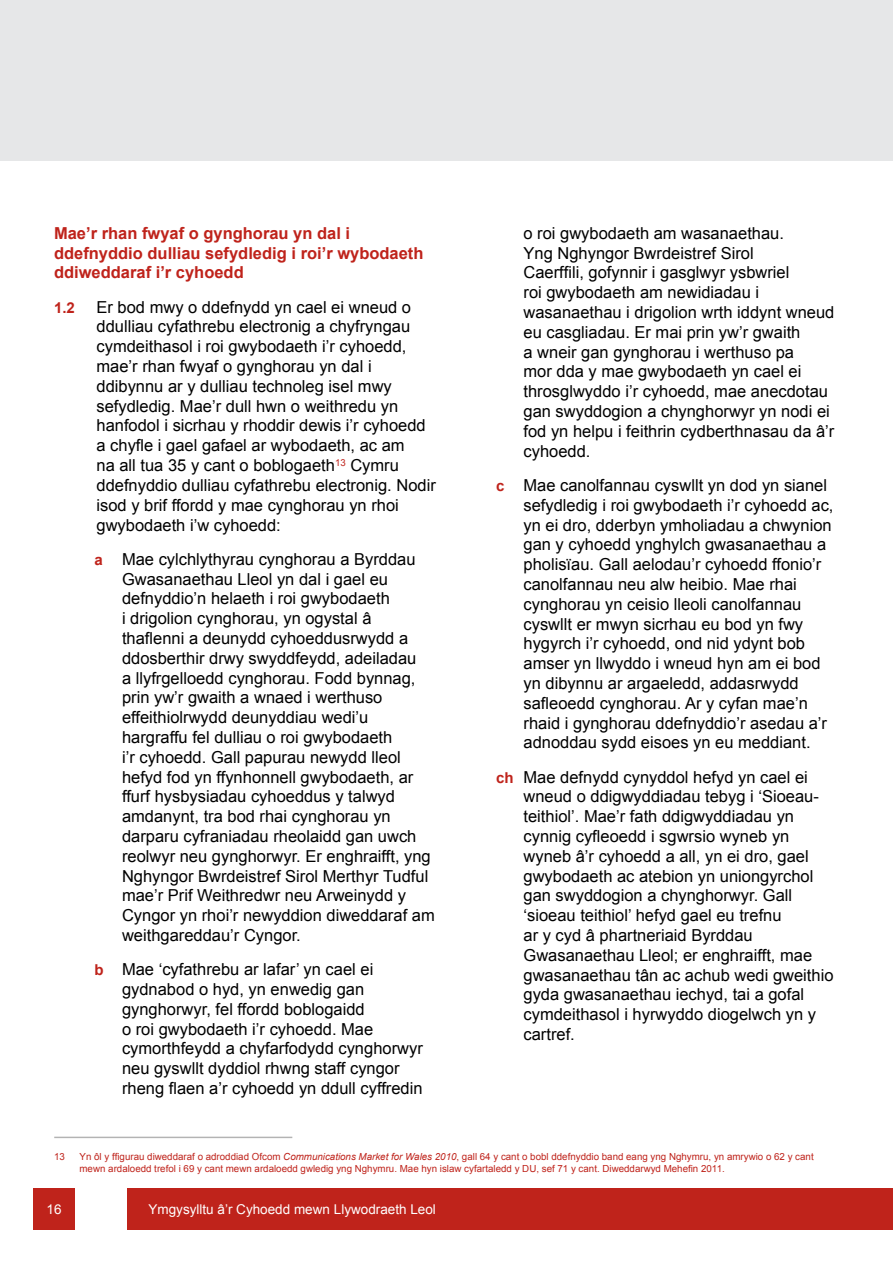
<style>
.page{position:relative;width:893px;height:1263px;background:#fff}
.page>*{position:absolute;margin:0;border:0;box-sizing:border-box;transform-origin:0 0}
.t1{font:16.5px/19.8px "Arial";color:#000}
.t2{font:700 16.5px/19.8px "Arial";color:#bf231b}
.t3{font:700 15px "Arial";color:#bf231b}
.t4{font:13.5px "Arial";color:#fff}
.t5{font:9.75px/11.7px "Arial";color:#bf231b}
.s1{font-weight:700;font-size:15px;color:#bf231b}
.s2{font-style:italic}
</style>
<div class="page">
<div style="left:0;top:0;width:893px;height:161px;background:#e6e7e8"></div>
<div style="left:127px;top:1188px;width:766px;height:41px;background:#bf231b"></div>
<div style="left:33px;top:1188px;width:42px;height:41px;background:#bf231b"></div>
<hr style="left:54px;top:1137px;width:238px;height:1px;background:#000">
<p class="t2" style="left:54px;top:224px;width:371px">Mae’r rhan fwyaf o gynghorau yn dal i ddefnyddio dulliau sefydledig i roi’r wybodaeth ddiweddaraf i’r cyhoedd</p>
<p class="t3" style="left:54px;top:297px;width:22px">1.2</p>
<p class="t1" style="left:97px;top:297px;width:341px">Er bod mwy o ddefnydd yn cael ei wneud o ddulliau cyfathrebu electronig a chyfryngau cymdeithasol i roi gwybodaeth i’r cyhoedd, mae’r rhan fwyaf o gynghorau yn dal i ddibynnu ar y dulliau technoleg isel mwy sefydledig. Mae’r dull hwn o weithredu yn hanfodol i sicrhau y rhoddir dewis i’r cyhoedd a chyfle i gael gafael ar wybodaeth, ac am<br>na all tua 35 y cant o boblogaeth<sup>13</sup> Cymru ddefnyddio dulliau cyfathrebu electronig. Nodir isod y brif ffordd y mae cynghorau yn rhoi gwybodaeth i’w cyhoedd:</p>
<p class="t1" style="left:122px;top:549px;width:314px;text-indent:-28px"><span class="s1">a</span> Mae cylchlythyrau cynghorau a Byrddau Gwasanaethau Lleol yn dal i gael eu defnyddio’n helaeth i roi gwybodaeth<br>i drigolion cynghorau, yn ogystal â thaflenni a deunydd cyhoeddusrwydd a ddosberthir drwy swyddfeydd, adeiladau<br>a llyfrgelloedd cynghorau. Fodd bynnag, prin yw’r gwaith a wnaed i werthuso effeithiolrwydd deunyddiau wedi’u hargraffu fel dulliau o roi gwybodaeth<br>i’r cyhoedd. Gall papurau newydd lleol hefyd fod yn ffynhonnell gwybodaeth, ar ffurf hysbysiadau cyhoeddus y talwyd amdanynt, tra bod rhai cynghorau yn darparu cyfraniadau rheolaidd gan uwch reolwyr neu gynghorwyr. Er enghraifft, yng Nghyngor Bwrdeistref Sirol Merthyr Tudful mae’r Prif Weithredwr neu Arweinydd y Cyngor yn rhoi’r newyddion diweddaraf am weithgareddau’r Cyngor.</p>
<p class="t1" style="left:122px;top:960px;width:302px;text-indent:-28px"><span class="s1">b</span> Mae ‘cyfathrebu ar lafar’ yn cael ei gydnabod o hyd, yn enwedig gan gynghorwyr, fel ffordd boblogaidd<br>o roi gwybodaeth i’r cyhoedd. Mae cymorthfeydd a chyfarfodydd cynghorwyr neu gyswllt dyddiol rhwng staff cyngor rheng flaen a’r cyhoedd yn ddull cyffredin</p>
<p class="t1" style="left:523px;top:223px;width:312px">o roi gwybodaeth am wasanaethau.<br>Yng Nghyngor Bwrdeistref Sirol<br>Caerffili, gofynnir i gasglwyr ysbwriel<br>roi gwybodaeth am newidiadau i wasanaethau i drigolion wrth iddynt wneud eu casgliadau. Er mai prin yw’r gwaith<br>a wneir gan gynghorau i werthuso pa<br>mor dda y mae gwybodaeth yn cael ei throsglwyddo i’r cyhoedd, mae anecdotau gan swyddogion a chynghorwyr yn nodi ei fod yn helpu i feithrin cydberthnasau da â’r cyhoedd.</p>
<p class="t1" style="left:523px;top:475px;width:311px;text-indent:-28px"><span class="s1">c</span> Mae canolfannau cyswllt yn dod yn sianel sefydledig i roi gwybodaeth i’r cyhoedd ac, yn ei dro, dderbyn ymholiadau a chwynion gan y cyhoedd ynghylch gwasanaethau a pholisïau. Gall aelodau’r cyhoedd ffonio’r canolfannau neu alw heibio. Mae rhai cynghorau yn ceisio lleoli canolfannau cyswllt er mwyn sicrhau eu bod yn fwy hygyrch i’r cyhoedd, ond nid ydynt bob amser yn llwyddo i wneud hyn am ei bod yn dibynnu ar argaeledd, addasrwydd safleoedd cynghorau. Ar y cyfan mae’n rhaid i gynghorau ddefnyddio’r asedau a’r adnoddau sydd eisoes yn eu meddiant.</p>
<p class="t1" style="left:523px;top:767px;width:312px;text-indent:-28px"><span class="s1">ch</span> Mae defnydd cynyddol hefyd yn cael ei wneud o ddigwyddiadau tebyg i ‘Sioeau&shy;teithiol’. Mae’r fath ddigwyddiadau yn cynnig cyfleoedd i sgwrsio wyneb yn wyneb â’r cyhoedd a all, yn ei dro, gael gwybodaeth ac atebion yn uniongyrchol gan swyddogion a chynghorwyr. Gall ‘sioeau teithiol’ hefyd gael eu trefnu<br>ar y cyd â phartneriaid Byrddau Gwasanaethau Lleol; er enghraifft, mae gwasanaethau tân ac achub wedi gweithio gyda gwasanaethau iechyd, tai a gofal cymdeithasol i hyrwyddo diogelwch yn y cartref.</p>
<p class="t5" style="left:54px;top:1151px;width:12px">13</p>
<p class="t5" style="left:80px;top:1151px;width:736px">Yn ôl y ffigurau diweddaraf o adroddiad Ofcom <span class="s2">Communications Market for Wales 2010</span>, gall 64 y cant o bobl ddefnyddio band eang yng Nghymru, yn amrywio o 62 y cant mewn ardaloedd trefol i 69 y cant mewn ardaloedd gwledig yng Nghymru. Mae hyn islaw cyfartaledd y DU, sef 71 y cant. Diweddarwyd Mehefin 2011.</p>
<p class="t4" style="left:46px;top:1200px;width:17px">16</p>
<p class="t4" style="left:149px;top:1200px;width:289px">Ymgysylltu â’r Cyhoedd mewn Llywodraeth Leol</p>
</div>
